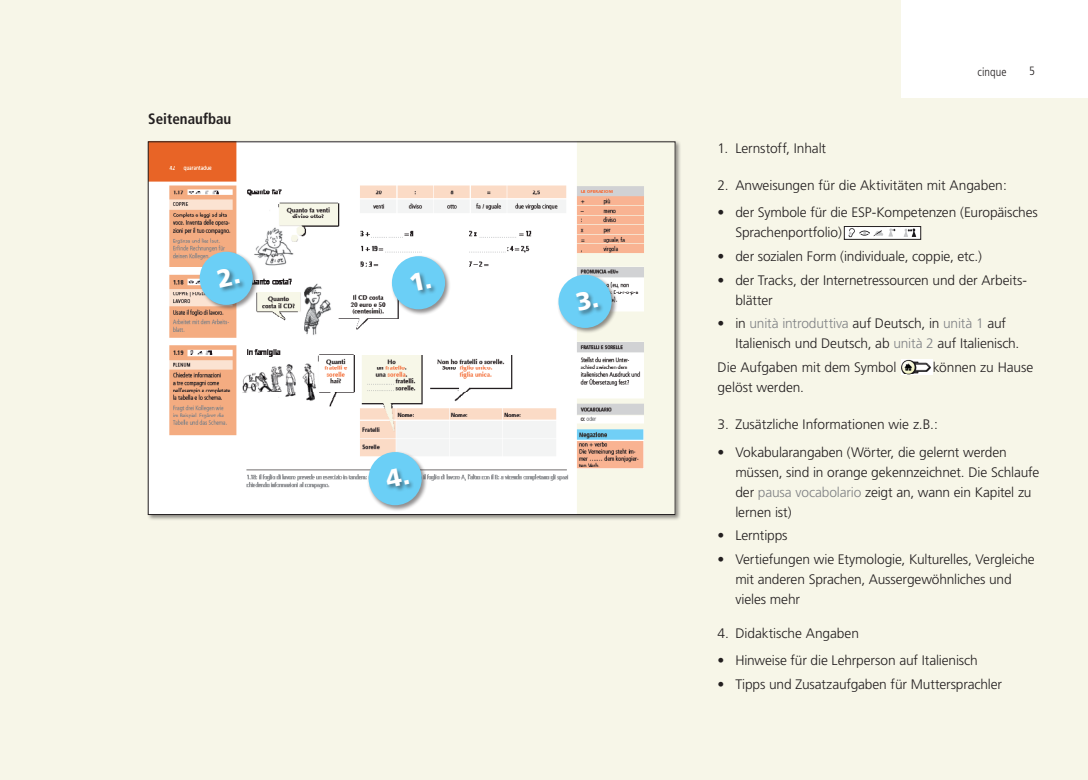
<style>
.page{position:relative;width:1088px;height:780px;background:#f7f6e8}
.page>*{position:absolute;margin:0;border:0;box-sizing:border-box;transform-origin:0 0}
.Titel{font:700 condensed 15px "Frutiger";color:#231f20}
.Lesetext{font:300 13.75px/20px "Frutiger";letter-spacing:-.01em;color:#231f20}
.Rubrik{font:300 condensed 12px "Frutiger";letter-spacing:.005em;color:#231f20}
.s1{color:#808285}
</style>
<div class="page">
<div style="left:902px;top:0;width:186px;height:97px;background:#fff"></div>
<div style="left:146px;top:140px;width:536px;height:381px;background:#231f20;opacity:.5"></div>
<img style="left:150px;top:143px;width:523px;height:370px">
<div style="left:844px;top:226px;width:77px;height:13px;background:#fff"></div>
<div style="left:844px;top:226px;width:77px;height:13px;border:1px solid #231f20"></div>
<svg style="left:848px;top:228px;width:48px;height:9px"></svg>
<img style="left:901px;top:227px;width:17px;height:10px">
<div style="left:390px;top:255px;width:61px;height:60px;background:#231f20;opacity:.5"></div>
<div style="left:392px;top:256px;width:53px;height:53px;background:#6bcff6;border-radius:50%"></div>
<div style="left:410px;top:271px;width:27px;height:26px;background:#231f20;opacity:.5"></div>
<div style="left:198px;top:250px;width:61px;height:61px;background:#231f20;opacity:.5"></div>
<div style="left:200px;top:252px;width:53px;height:53px;background:#6bcff6;border-radius:50%"></div>
<div style="left:216px;top:268px;width:30px;height:25px;background:#231f20;opacity:.5"></div>
<div style="left:367px;top:450px;width:61px;height:61px;background:#231f20;opacity:.5"></div>
<div style="left:369px;top:452px;width:53px;height:53px;background:#6bcff6;border-radius:50%"></div>
<div style="left:386px;top:467px;width:29px;height:25px;background:#231f20;opacity:.5"></div>
<div style="left:557px;top:273px;width:61px;height:61px;background:#231f20;opacity:.5"></div>
<div style="left:558px;top:275px;width:54px;height:53px;background:#6bcff6;border-radius:50%"></div>
<div style="left:575px;top:290px;width:29px;height:26px;background:#231f20;opacity:.5"></div>
<img style="left:901px;top:359px;width:32px;height:16px">
<svg style="left:216px;top:268px;width:24px;height:19px"></svg>
<svg style="left:410px;top:272px;width:21px;height:20px"></svg>
<svg style="left:386px;top:467px;width:23px;height:21px"></svg>
<svg style="left:575px;top:290px;width:23px;height:21px"></svg>
<p class="Titel" style="left:148px;top:110px;width:85px">Seitenaufbau</p>
<p class="Rubrik" style="left:961px;top:64px;width:42px">unoduetr</p>
<p class="Rubrik" style="left:1029px;top:64px;width:7px">5</p>
<p class="Rubrik" style="left:977px;top:65px;width:30px">cinque</p>
<p class="Lesetext" style="left:718px;top:138px;width:110px">1. Lernstoff, Inhalt</p>
<p class="Lesetext" style="left:718px;top:175px;width:291px">2. Anweisungen für die Aktivitäten mit Angaben:</p>
<p class="Lesetext" style="left:735px;top:203px;width:304px;text-indent:-18px">• der Symbole für die ESP-Kompetenzen (Europäisches<br>Sprachenportfolio)</p>
<p class="Lesetext" style="left:718px;top:246px;width:266px">• der sozialen Form (individuale, coppie, etc.)</p>
<p class="Lesetext" style="left:735px;top:270px;width:293px;text-indent:-18px">• der Tracks, der Internetressourcen und der Arbeits&shy;blätter</p>
<p class="Lesetext" style="left:735px;top:313px;width:286px;text-indent:-18px">• in <span class="s1">unità introduttiva</span> auf Deutsch, in <span class="s1">unità 1</span> auf<br>Italienisch und Deutsch, ab <span class="s1">unità 2</span> auf Italienisch.</p>
<p class="Lesetext" style="left:718px;top:357px;width:180px">Die Aufgaben mit dem Symbol</p>
<p class="Lesetext" style="left:933px;top:357px;width:102px">können zu Hause</p>
<p class="Lesetext" style="left:718px;top:377px;width:88px">gelöst werden.</p>
<p class="Lesetext" style="left:718px;top:414px;width:222px">3. Zusätzliche Informationen wie z.B.:</p>
<p class="Lesetext" style="left:735px;top:442px;width:305px;text-indent:-18px">• Vokabularangaben (Wörter, die gelernt werden müssen, sind in orange gekennzeichnet. Die Schlaufe der <span class="s1">pausa vocabolario</span> zeigt an, wann ein Kapitel zu lernen ist)</p>
<p class="Lesetext" style="left:718px;top:525px;width:71px">• Lerntipps</p>
<p class="Lesetext" style="left:735px;top:549px;width:301px;text-indent:-18px">• Vertiefungen wie Etymologie, Kulturelles, Vergleiche mit anderen Sprachen, Aussergewöhnliches und vieles mehr</p>
<p class="Lesetext" style="left:718px;top:623px;width:143px">4. Didaktische Angaben</p>
<p class="Lesetext" style="left:718px;top:650px;width:262px">• Hinweise für die Lehrperson auf Italienisch</p>
<p class="Lesetext" style="left:718px;top:673px;width:286px">• Tipps und Zusatzaufgaben für Muttersprachler</p>
</div>
